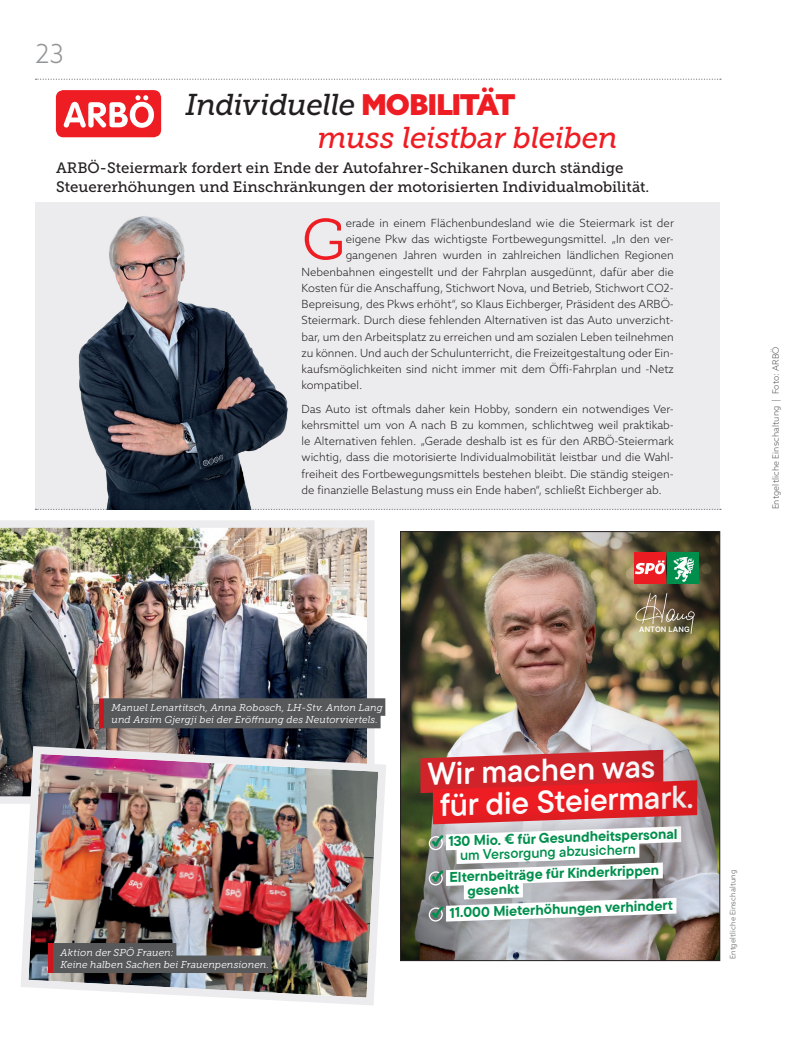
<style>
.page{position:relative;width:798px;height:1053px;background:#fff}
.page>*{position:absolute;margin:0;border:0;box-sizing:border-box;transform-origin:0 0}
.t1{font:57.5px "Museo Slab 300";color:#ee1d23}
.t2{font:31.62px/31.6px "TT Commons Pro Db";color:#fff}
.t3{font:italic 30px/32.6px "Museo Slab 500";letter-spacing:-.02em;color:#ee1d23}
.t4{font:300 26.25px "Azo Sans";color:#939598}
.t5{font:15px/18.8px "Museo Slab 500";color:#231f20}
.t6{font:700 14.12px/14.1px "TT Commons Pro";color:#008f4d}
.t7{font:14.12px "TT Commons Pro Db";color:#008f4d}
.t8{font:300 11.25px/16.2px "Azo Sans";color:#231f20;text-align:justify}
.t9{font:italic 10px/12.5px "Museo Slab 300";letter-spacing:.005em;color:#fff}
.t10{font:300 8.75px "Azo Sans";letter-spacing:.015em;color:#57585a}
.t11{font:300 7.5px "Azo Sans";letter-spacing:.02em;color:#57585a}
.t12{font:600 7.5px "Inter";letter-spacing:.01em;color:#fff}
.s1{color:#231f20}
.s2{font-family:"Azo Sans";font-weight:900;font-style:normal;font-size:28.75px}
</style>
<div class="page">
<div style="left:35px;top:202px;width:684px;height:307px;background:#ececee"></div>
<svg style="left:35px;top:508px;width:685px;height:2px"></svg>
<svg style="left:35px;top:79px;width:685px;height:1px"></svg>
<img style="left:0;top:520px;width:378px;height:284px">
<img style="left:17px;top:742px;width:369px;height:263px">
<img style="left:402px;top:533px;width:315px;height:424px">
<div style="left:460px;top:531px;width:259px;height:280px;background:#231f20;opacity:.1"></div>
<div style="left:612px;top:595px;width:104px;height:68px;background:#231f20;opacity:.75"></div>
<svg style="left:634px;top:593px;width:60px;height:41px;background:#7c7053"></svg>
<div style="left:400px;top:531px;width:319px;height:429px;border:1px solid #231f20"></div>
<div style="left:99px;top:698px;width:5px;height:17px;background:#cd151d"></div>
<div style="left:104px;top:698px;width:281px;height:17px;background:#57585a"></div>
<div style="left:99px;top:710px;width:5px;height:18px;background:#cd151d"></div>
<div style="left:104px;top:710px;width:276px;height:18px;background:#57585a"></div>
<div style="left:48px;top:942px;width:5px;height:18px;background:#cd151d"></div>
<div style="left:53px;top:942px;width:123px;height:18px;background:#57585a"></div>
<div style="left:48px;top:955px;width:5px;height:17px;background:#cd151d"></div>
<div style="left:53px;top:955px;width:218px;height:17px;background:#57585a"></div>
<svg style="left:0;top:794px;width:2px;height:8px"></svg>
<div style="left:56px;top:90px;width:105px;height:47px;background:#ee1d23;border-radius:8px"></div>
<svg style="left:64px;top:95px;width:90px;height:33px"></svg>
<img style="left:55px;top:216px;width:238px;height:293px">
<h3 class="t4" style="left:35px;top:37px;width:30px">23</h3>
<h3 class="t3" style="left:317px;top:89px;width:302px;text-indent:-132px"><span class="s1">Individuelle</span> <span class="s2">MOBILITÄT<br></span>muss leistbar bleiben</h3>
<h3 class="t5" style="left:56px;top:158px;width:594px">ARBÖ-Steiermark fordert ein Ende der Autofahrer-Schikanen durch ständige<br>Steuererhöhungen und Einschränkungen der motorisierten Individualmobilität.</h3>
<h1 class="t1" style="left:301px;top:208px;width:46px">G</h1>
<p class="t8" style="left:345px;top:214px;width:329px">erade in einem Flächenbundesland wie die Steiermark ist der</p>
<p class="t8" style="left:345px;top:231px;width:329px">eigene Pkw das wichtigste Fortbewegungsmittel. „In den ver-</p>
<p class="t8" style="left:345px;top:247px;width:329px">gangenen Jahren wurden in zahlreichen ländlichen Regionen</p>
<p class="t8" style="left:301px;top:263px;width:374px">Nebenbahnen eingestellt und der Fahrplan ausgedünnt, dafür aber die</p>
<p class="t8" style="left:301px;top:279px;width:374px">Kosten für die Anschaffung, Stichwort Nova, und Betrieb, Stichwort CO2-</p>
<p class="t8" style="left:301px;top:296px;width:374px">Bepreisung, des Pkws erhöht“, so Klaus Eichberger, Präsident des ARBÖ-</p>
<p class="t8" style="left:301px;top:312px;width:374px">Steiermark. Durch diese fehlenden Alternativen ist das Auto unverzicht-</p>
<p class="t8" style="left:301px;top:328px;width:374px">bar, um den Arbeitsplatz zu erreichen und am sozialen Leben teilnehmen</p>
<p class="t8" style="left:301px;top:344px;width:374px">zu können. Und auch der Schulunterricht, die Freizeitgestaltung oder Ein-</p>
<p class="t8" style="left:301px;top:361px;width:374px">kaufsmöglichkeiten sind nicht immer mit dem Öffi-Fahrplan und -Netz</p>
<p class="t8" style="left:301px;top:377px;width:62px">kompatibel.</p>
<p class="t8" style="left:301px;top:400px;width:374px">Das Auto ist oftmals daher kein Hobby, sondern ein notwendiges Ver&shy;kehrsmittel um von A nach B zu kommen, schlichtweg weil praktikab&shy;le Alternativen fehlen. „Gerade deshalb ist es für den ARBÖ-Steiermark wichtig, dass die motorisierte Individualmobilität leistbar und die Wahl&shy;freiheit des Fortbewegungsmittels bestehen bleibt. Die ständig steigen&shy;de finanzielle Belastung muss ein Ende haben“, schließt Eichberger ab.</p>
<p class="t10" style="left:769px;top:509px;width:164px;rotate:-90deg">Entgeltliche Einschaltung | Foto: ARBÖ</p>
<p class="t9" style="left:111px;top:701px;width:273px">Manuel Lenartitsch, Anna Robosch, LH-Stv. Anton Lang und Arsim Gjergji bei der Eröffnung des Neutorviertels.</p>
<p class="t9" style="left:60px;top:945px;width:210px">Aktion der SPÖ Frauen:<br>Keine halben Sachen bei Frauenpensionen.</p>
<p class="t12" style="left:639px;top:624px;width:52px">ANTON LANG</p>
<h2 class="t2" style="left:437px;top:757px;width:255px;text-indent:-11px;rotate:-2deg">Wir machen was für die Steiermark.</h2>
<p class="t6" style="left:448px;top:834px;width:231px;rotate:-2deg">130 Mio. € für Gesundheitspersonal</p>
<p class="t7" style="left:459px;top:844px;width:177px;rotate:-2deg">um Versorgung abzusichern</p>
<p class="t6" style="left:466px;top:869px;width:194px;text-indent:-17px;rotate:-2deg">Elternbeiträge für Kinderkrippen gesenkt</p>
<p class="t6" style="left:449px;top:905px;width:225px;rotate:-2deg">11.000 Mieterhöhungen verhindert</p>
<p class="t11" style="left:727px;top:959px;width:91px;rotate:-90deg">Entgeltliche Einschaltung</p>
</div>
